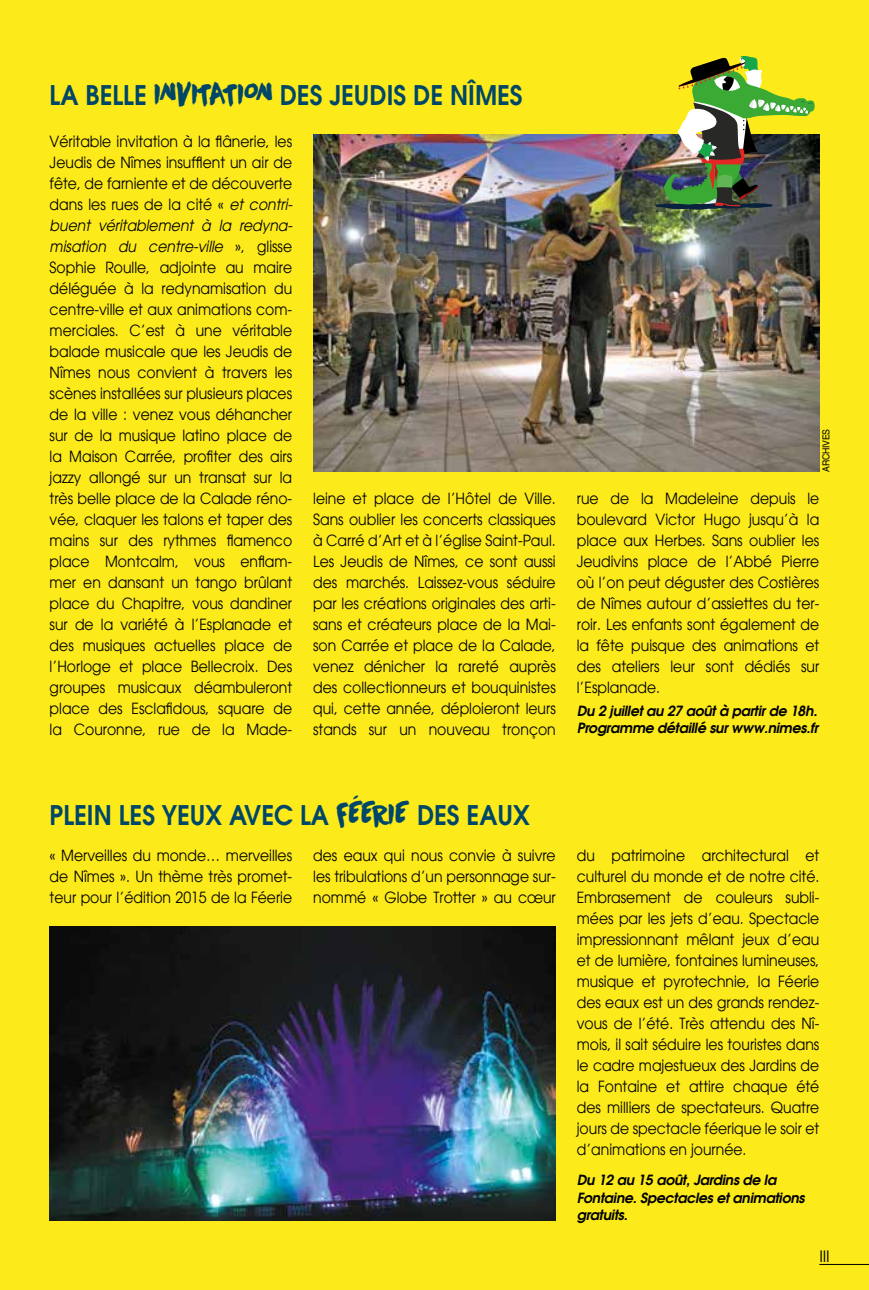
<style>
.page{position:relative;width:869px;height:1290px;background:#fff}
.page>*{position:absolute;margin:0;border:0;box-sizing:border-box;transform-origin:0 0}
.Titre_programme_agen{font:600 26.95px "Avant Garde";color:#004767;scale:.91 1}
.t1{font:15.75px "Avant Garde";color:#000}
.Texte_courant{font:15.4px/21px "Avant Garde";color:#000;text-align:justify;scale:.91 1}
.Infos_-_Agenda{font:italic 600 14px/17.5px "Avant Garde";color:#000}
.Crédit{font:9.62px "Helvetica LT Std";letter-spacing:-.03em;color:#000;scale:.91 1}
.s1{font-family:"DK Downward Fall";font-weight:400;font-size:28.88px}
.s2{font-style:italic}
</style>
<div class="page">
<div style="left:0;top:0;width:868px;height:1290px;background:#fcea1b"></div>
<hr style="left:819px;top:1264px;width:49px;height:1px;background:#000">
<img style="left:313px;top:134px;width:506px;height:338px">
<img style="left:50px;top:926px;width:505px;height:294px">
<img style="left:654px;top:56px;width:160px;height:154px">
<p class="Titre_programme_agen" style="left:50px;top:78px;width:521px">LA BELLE <span class="s1">INVITATION</span> DES JEUDIS DE NÎMES</p>
<p class="Texte_courant" style="left:50px;top:131px;width:271px;text-align:left">Véritable invitation à la flânerie, les Jeudis de Nîmes insufflent un air de fête, de farniente et de découverte dans les rues de la cité « <span class="s2">et contri&shy;buent véritablement à la redyna&shy;misation du centre-ville</span> » , g l i s s e Sophie Roulle, adjointe au maire déléguée à la redynamisation du centre-ville et aux animations com&shy;merciales. C’est à une véritable balade musicale que les Jeudis de Nîmes nous convient à travers les scènes installées sur plusieurs places de la ville : venez vous déhancher sur de la musique latino place de la Maison Carrée, profiter des airs jazzy allongé sur un transat sur la très belle place de la Calade réno&shy;vée, claquer les talons et taper des mains sur des rythmes flamenco place Montcalm, vous enflam&shy;mer en dansant un tango brûlant place du Chapitre, vous dandiner sur de la variété à l’Esplanade et des musiques actuelles place de l’Horloge et place Bellecroix. Des groupes musicaux déambuleront place des Esclafidous, square de la Couronne, rue de la Made-</p>
<p class="Texte_courant" style="left:313px;top:488px;width:268px">leine et place de l’Hôtel de Ville.<br>Sans oublier les concerts classiques à Carré d’Art et à l’église Saint-Paul.<br>Les Jeudis de Nîmes, ce sont aussi des marchés. Laissez-vous séduire par les créations originales des arti&shy;sans et créateurs place de la Mai&shy;son Carrée et place de la Calade, venez dénicher la rareté auprès des collectionneurs et bouquinistes qui, cette année, déploieront leurs stands sur un nouveau tronçon</p>
<p class="Crédit" style="left:820px;top:472px;width:49px;rotate:-90deg">ARCHIVES</p>
<p class="Texte_courant" style="left:576px;top:488px;width:268px">rue de la Madeleine depuis le boulevard Victor Hugo jusqu’à la place aux Herbes. Sans oublier les Jeudivins place de l’Abbé Pierre où l’on peut déguster des Costières de Nîmes autour d’assiettes du ter&shy;roir. Les enfants sont également de la fête puisque des animations et des ateliers leur sont dédiés sur l’Esplanade.</p>
<p class="Infos_-_Agenda" style="left:576px;top:701px;width:246px">Du 2 juilletau 27 aoûtà partirde 18h.<br>Programme détaillé surwww.nimes.fr</p>
<p class="Titre_programme_agen" style="left:50px;top:797px;width:529px">PLEIN LES YEUX AVEC LA <span class="s1">FÉERIE</span> DES EAUX</p>
<p class="Texte_courant" style="left:50px;top:845px;width:268px">« Merveilles du monde… merveilles de Nîmes ». Un thème très promet&shy;teur pour l’édition 2015 de la Féerie</p>
<p class="Texte_courant" style="left:313px;top:845px;width:268px">des eaux qui nous convie à suivre les tribulations d’un personnage sur&shy;nommé « Globe Trotter » au cœur</p>
<p class="Texte_courant" style="left:576px;top:845px;width:268px">du patrimoine architectural et culturel du monde et de notre cité.<br>Embrasement de couleurs subli&shy;mées par les jets d’eau. Spectacle impressionnant mêlant jeux d’eau et de lumière, fontaines lumineuses, musique et pyrotechnie, la Féerie des eaux est un des grands rendez&shy;vous de l’été. Très attendu des Nî&shy;mois, il sait séduire les touristes dans le cadre majestueux des Jardins de la Fontaine et attire chaque été des milliers de spectateurs. Quatre jours de spectacle féerique le soir et d’animations en journée.</p>
<p class="Infos_-_Agenda" style="left:576px;top:1171px;width:232px">Du 12 au 15 août,Jardinsde la<br>Fontaine.Spectaclesetanimations gratuits.</p>
<p class="t1" style="left:819px;top:1246px;width:12px">III</p>
</div>
